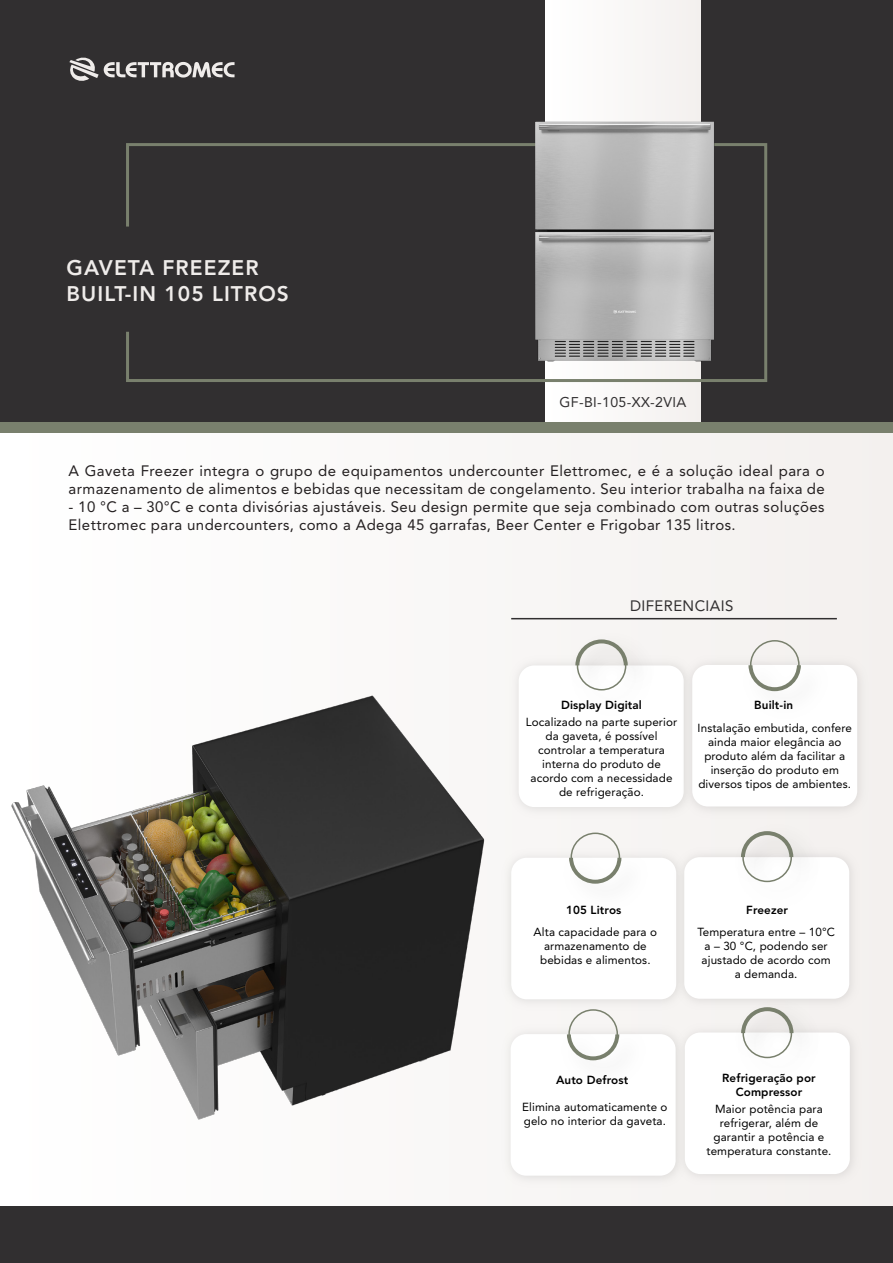
<style>
.page{position:relative;width:893px;height:1263px;background:#fff}
.page>*{position:absolute;margin:0;border:0;box-sizing:border-box;transform-origin:0 0}
.t1{font:800 21px/26.4px "Avenir LT Std";letter-spacing:.05em;color:#efecea}
.t2{font:15px/18px "Avenir LT Std";letter-spacing:.03em;color:#231f20}
.t3{font:15px "Avenir LT Std";letter-spacing:.025em;color:#312f30}
.t4{font:14.1px "Avenir LT Std";letter-spacing:.025em;color:#312f30}
.t5{font:11.7px/14px "Avenir LT Std";letter-spacing:.01em;color:#000;text-align:center}
.t6{font:800 11.7px/14px "Avenir LT Std";letter-spacing:.01em;color:#000;text-align:center}
</style>
<div class="page">
<div style="left:0;top:407px;width:893px;height:856px;background:#f8f7f6"></div>
<div style="left:0;top:410px;width:893px;height:22px;background:#79806d"></div>
<div style="left:0;top:0;width:893px;height:421px;background:#312f30"></div>
<div style="left:546px;top:0;width:154px;height:421px;background:#f9f8f7"></div>
<svg style="left:69px;top:57px;width:166px;height:24px"></svg>
<div style="left:0;top:1206px;width:893px;height:57px;background:#312f30"></div>
<svg style="left:126px;top:143px;width:348px;height:239px"></svg>
<div style="left:519px;top:665px;width:165px;height:142px;background:#fff;border-radius:16px"></div>
<img style="left:680px;top:652px;width:183px;height:164px">
<div style="left:692px;top:665px;width:165px;height:141px;background:#fff;border-radius:16px"></div>
<img style="left:563px;top:653px;width:98px;height:38px">
<svg style="left:575px;top:639px;width:53px;height:26px"></svg>
<div style="left:750px;top:640px;width:50px;height:50px;border:2px solid #79806d;border-radius:50%"></div>
<img style="left:736px;top:653px;width:98px;height:39px">
<svg style="left:748px;top:665px;width:53px;height:26px"></svg>
<img style="left:515px;top:856px;width:157px;height:158px">
<div style="left:511px;top:858px;width:165px;height:141px;background:#fff;border-radius:16px"></div>
<div style="left:684px;top:857px;width:165px;height:142px;background:#fff;border-radius:16px"></div>
<img style="left:515px;top:1021px;width:157px;height:159px">
<div style="left:511px;top:1034px;width:165px;height:142px;background:#fff;border-radius:16px"></div>
<div style="left:570px;top:832px;width:50px;height:50px;border:2px solid #79806d;border-radius:50%"></div>
<img style="left:557px;top:845px;width:98px;height:17px">
<svg style="left:569px;top:858px;width:52px;height:26px"></svg>
<img style="left:729px;top:840px;width:97px;height:43px">
<svg style="left:741px;top:831px;width:52px;height:26px"></svg>
<div style="left:568px;top:1009px;width:50px;height:50px;border:2px solid #79806d;border-radius:50%"></div>
<img style="left:555px;top:1022px;width:97px;height:39px">
<svg style="left:567px;top:1034px;width:52px;height:26px"></svg>
<hr style="left:511px;top:618px;width:326px;height:1px;background:#312f30">
<div style="left:685px;top:1032px;width:165px;height:142px;background:#fff;border-radius:16px"></div>
<img style="left:729px;top:999px;width:98px;height:60px">
<svg style="left:741px;top:1007px;width:52px;height:26px"></svg>
<img style="left:474px;top:93px;width:294px;height:297px">
<img style="left:11px;top:678px;width:504px;height:494px">
<h1 class="t1" style="left:67px;top:255px;width:224px">GAVETA FREEZER<br>BUILT-IN 105 LITROS</h1>
<p class="t4" style="left:560px;top:394px;width:128px">GF-BI-105-XX-2VIA</p>
<p class="t2" style="left:69px;top:462px;width:758px">A Gaveta Freezer integra o grupo de equipamentos undercounter Elettromec, e é a solução ideal para o armazenamento de alimentos e bebidas que necessitam de congelamento. Seu interior trabalha na faixa de</p>
<p class="t2" style="left:69px;top:498px;width:757px">- 10 °C a – 30°C e conta divisórias ajustáveis. Seu design permite que seja combinado com outras soluções<br>Elettromec para undercounters, como a Adega 45 garrafas, Beer Center e Frigobar 135 litros.</p>
<p class="t3" style="left:630px;top:597px;width:105px">DIFERENCIAIS</p>
<p class="t6" style="left:561px;top:698px;width:82px">Display Digital</p>
<p class="t6" style="left:754px;top:698px;width:40px">Built-in</p>
<p class="t5" style="left:526px;top:715px;width:153px">Localizado na parte superior da gaveta, é possível controlar a temperatura interna do produto de acordo com a necessidade de refrigeração.</p>
<p class="t5" style="left:698px;top:721px;width:156px">Instalação embutida, confere ainda maior elegância ao produto além da facilitar a inserção do produto em diversos tipos de ambientes.</p>
<p class="t6" style="left:566px;top:902px;width:57px">105 Litros</p>
<p class="t5" style="left:534px;top:925px;width:125px">Alta capacidade para o armazenamento de bebidas e alimentos.</p>
<p class="t6" style="left:746px;top:902px;width:43px">Freezer</p>
<p class="t5" style="left:697px;top:925px;width:139px">Temperatura entre – 10°C a – 30 °C, podendo ser ajustado de acordo com a demanda.</p>
<p class="t6" style="left:556px;top:1072px;width:74px">Auto Defrost</p>
<p class="t5" style="left:522px;top:1100px;width:147px;text-align:left">Elimina automaticamente o gelo no interior da gaveta.</p>
<p class="t6" style="left:722px;top:1071px;width:95px">Refrigeração por<br>Compressor</p>
<p class="t5" style="left:706px;top:1102px;width:126px">Maior potência para refrigerar, além de garantir a potência e temperatura constante.</p>
</div>
